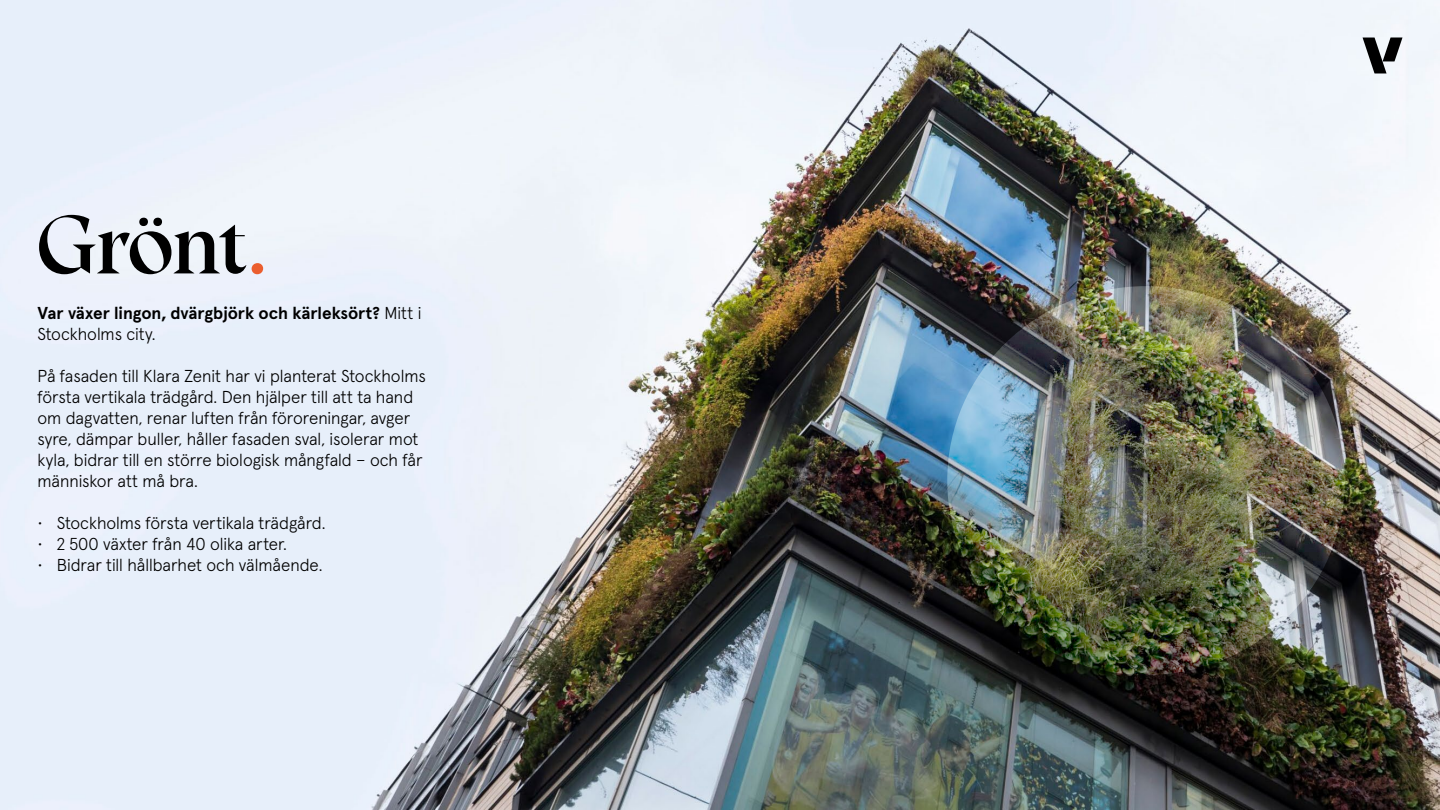
<style>
.page{position:relative;width:1440px;height:810px;background:#fff}
.page>*{position:absolute;margin:0;border:0;box-sizing:border-box;transform-origin:0 0}
.t1{font:82.5px "Vasakronan Serif Display";letter-spacing:-.03em;color:#000}
.t2{font:300 17.25px/21px "Apercu Pro";letter-spacing:-.005em;color:#000}
.t3{font:700 17.25px/21px "Apercu Pro";letter-spacing:-.005em;color:#000}
.s1{color:#eb5e2f}
.s2{font-weight:300}
</style>
<div class="page">
<img style="left:0;top:0;width:1440px;height:809px">
<img style="left:947px;top:286px;width:398px;height:389px;border-radius:50%">
<svg style="left:1363px;top:37px;width:39px;height:37px"></svg>
<h1 class="t1" style="left:35px;top:196px;width:236px">Grönt<span class="s1">.</span></h1>
<p class="t3" style="left:38px;top:301px;width:385px">Var växer lingon, dvärgbjörk och kärleksört? <span class="s2">Mitt i<br>Stockholms city.</span></p>
<p class="t2" style="left:38px;top:364px;width:390px">På fasaden till Klara Zenit har vi planterat Stockholms första vertikala trädgård. Den hjälper till att ta hand om dagvatten, renar luften från föroreningar, avger syre, dämpar buller, håller fasaden sval, isolerar mot kyla, bidrar till en större biologisk mångfald – och får människor att må bra.</p>
<p class="t2" style="left:38px;top:511px;width:290px">• Stockholms första vertikala trädgård.</p>
<p class="t2" style="left:38px;top:532px;width:251px">• 2 500 växter från 40 olika arter.</p>
<p class="t2" style="left:38px;top:553px;width:287px">• Bidrar till hållbarhet och välmående.</p>
</div>
